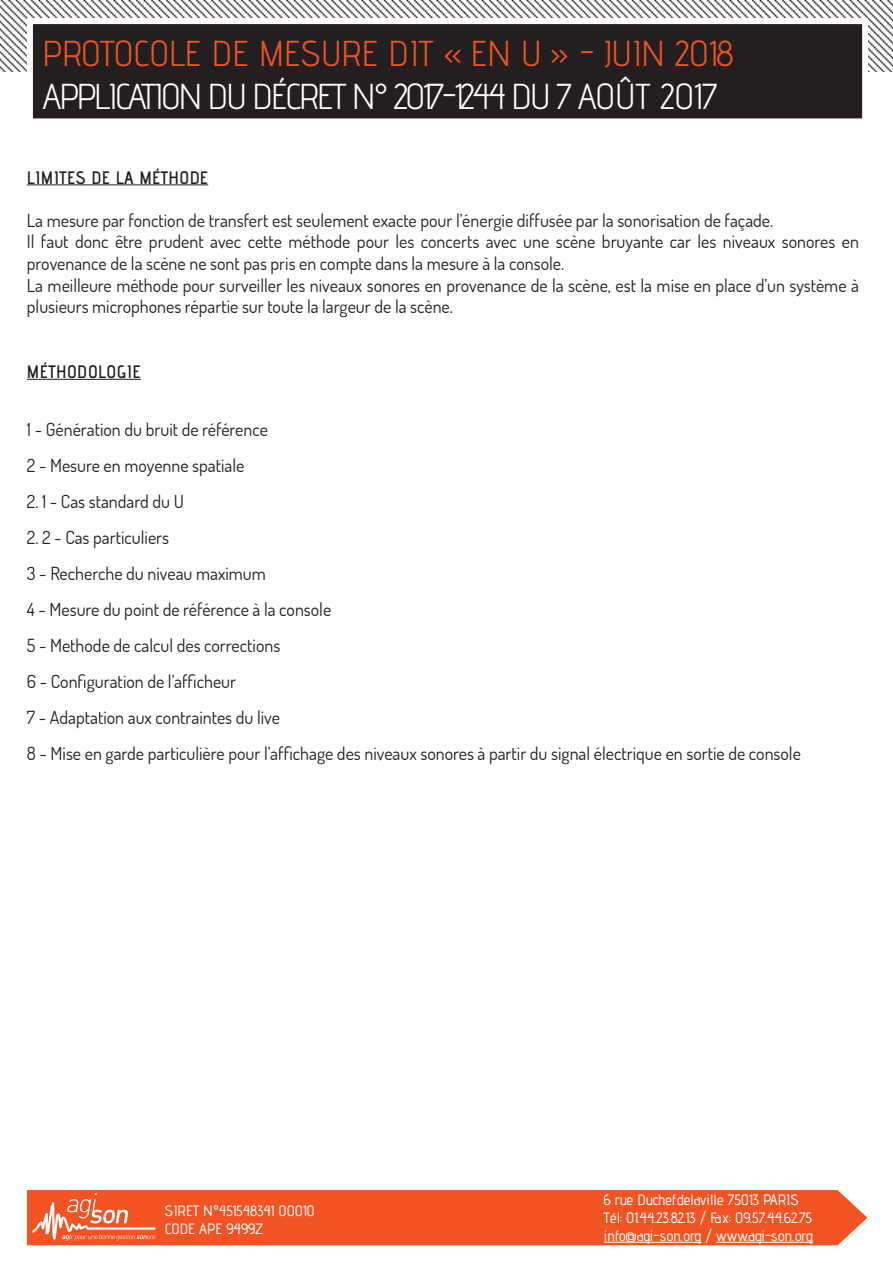
<style>
.page{position:relative;width:893px;height:1263px;background:#fff}
.page>*{position:absolute;margin:0;border:0;box-sizing:border-box;transform-origin:0 0}
.t1{font:36px "Advent Pro";letter-spacing:-.06em;color:#fff}
.t2{font:36px "Advent Pro";color:#f15422}
.t3{font:18px/21.6px "Dosis";color:#231f20}
.t4{font:600 18px "Advent Pro";letter-spacing:.02em;color:#231f20}
.t5{font:500 15px/18px "Advent Pro";color:#fff}
</style>
<div class="page">
<img style="left:0;top:0;width:893px;height:71px">
<div style="left:30px;top:21px;width:835px;height:100px;background:#231f20"></div>
<div style="left:27px;top:18px;width:841px;height:106px;border:6px solid #fff"></div>
<div style="left:27px;top:1190px;width:840px;height:55px;background:#f15422"></div>
<svg style="left:32px;top:1193px;width:124px;height:48px;background:#f3734a"></svg>
<hr style="left:604px;top:1242px;width:97px;height:1px;background:#fff">
<hr style="left:716px;top:1242px;width:97px;height:1px;background:#fff">
<hr style="left:27px;top:184px;width:181px;height:1px;background:#231f20">
<hr style="left:27px;top:379px;width:114px;height:1px;background:#231f20">
<p class="t2" style="left:43px;top:31px;width:693px">PROTOCOLE DE MESURE DIT « EN U » - JUIN 2018</p>
<p class="t1" style="left:43px;top:74px;width:677px">APPLICATION DU DÉCRET N° 2017-1244 DU 7 AOÛT 2017</p>
<p class="t4" style="left:27px;top:166px;width:183px">LIMITES DE LA MÉTHODE</p>
<p class="t3" style="left:27px;top:209px;width:748px">La mesure par fonction de transfert est seulement exacte pour l’énergie diffusée par la sonorisation de façade.</p>
<p class="t3" style="left:27px;top:230px;width:833px">Il faut donc être prudent avec cette méthode pour les concerts avec une scène bruyante car les niveaux sonores en provenance de la scène ne sont pas pris en compte dans la mesure à la console.</p>
<p class="t3" style="left:27px;top:274px;width:833px">La meilleure méthode pour surveiller les niveaux sonores en provenance de la scène, est la mise en place d’un système à plusieurs microphones répartie sur toute la largeur de la scène.</p>
<p class="t4" style="left:27px;top:361px;width:115px">MÉTHODOLOGIE</p>
<p class="t3" style="left:27px;top:418px;width:242px">1 - Génération du bruit de référence</p>
<p class="t3" style="left:27px;top:454px;width:219px">2 - Mesure en moyenne spatiale</p>
<p class="t3" style="left:27px;top:490px;width:158px">2. 1 - Cas standard du U</p>
<p class="t3" style="left:27px;top:526px;width:144px">2. 2 - Cas particuliers</p>
<p class="t3" style="left:27px;top:562px;width:240px">3 - Recherche du niveau maximum</p>
<p class="t3" style="left:27px;top:598px;width:306px">4 - Mesure du point de référence à la console</p>
<p class="t3" style="left:27px;top:634px;width:255px">5 - Methode de calcul des corrections</p>
<p class="t3" style="left:27px;top:670px;width:211px">6 - Configuration de l’afficheur</p>
<p class="t3" style="left:27px;top:706px;width:255px">7 - Adaptation aux contraintes du live</p>
<p class="t3" style="left:27px;top:742px;width:775px">8 - Mise en garde particulière pour l’affichage des niveaux sonores à partir du signal électrique en sortie de console</p>
<p class="t5" style="left:165px;top:1201px;width:151px">SIRET N°451548341 00010<br>CODE APE 9499Z</p>
<p class="t5" style="left:604px;top:1190px;width:210px">6 rue Duchefdelaville 75013 PARIS<br>Tél: 01.44.23.82.13 / Fax: 09.57.44.62.75 info@agi-son.org / www.agi-son.org</p>
</div>
